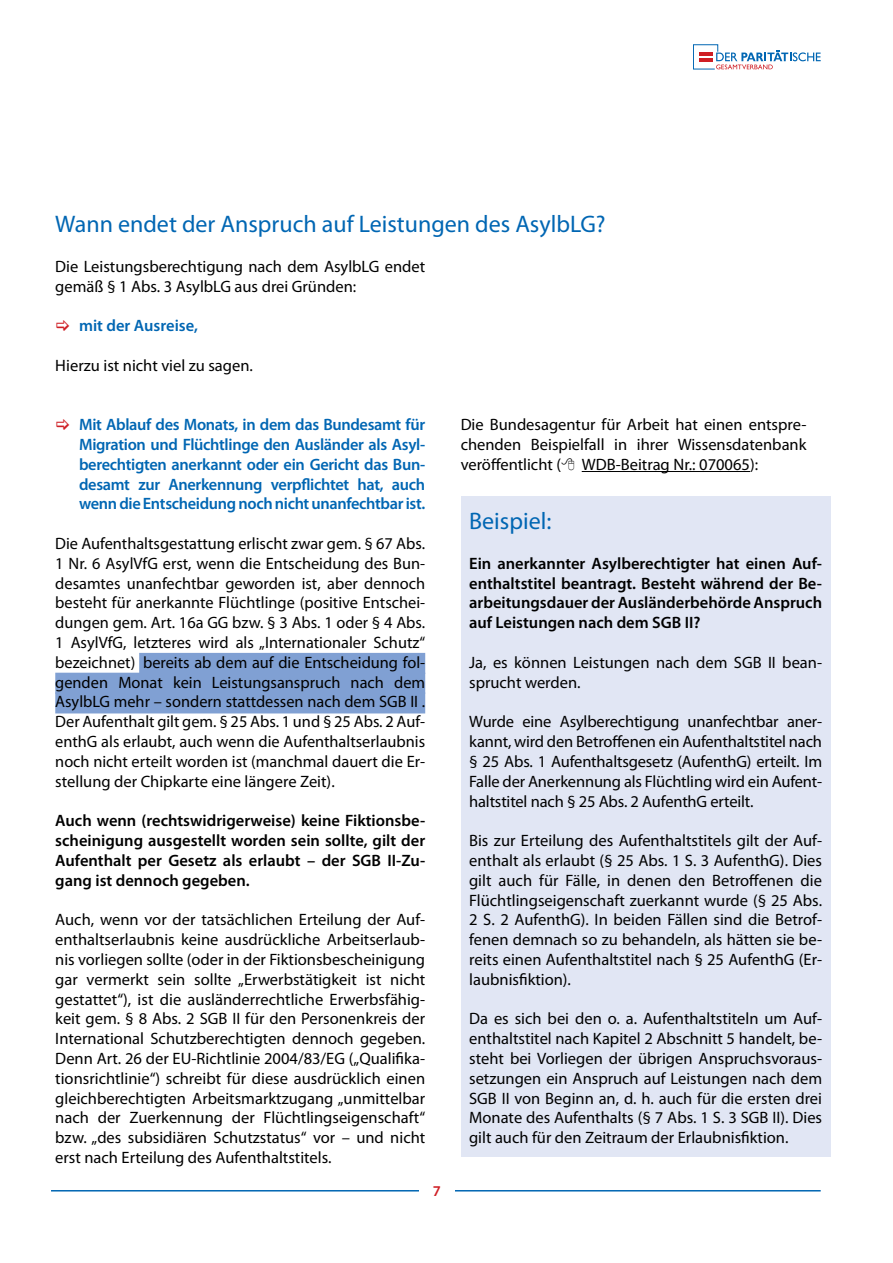
<style>
.page{position:relative;width:893px;height:1263px;background:#fff}
.page>*{position:absolute;margin:0;border:0;box-sizing:border-box;transform-origin:0 0}
.t1{font:24px "Myriad Pro";color:#0066b3}
.t2{font:16.5px/19.8px "Myriad Pro";color:#000;text-align:justify}
.t3{font:600 16.5px/19.8px "Myriad Pro";color:#000;text-align:justify}
.t4{font:600 16.5px/19.8px "Myriad Pro";letter-spacing:-.02em;color:#0066b3;text-align:justify}
.t5{font:600 16.5px "Myriad Pro";color:#0066b3}
.t6{font:600 15px "Myriad Pro";color:#cf1f25}
</style>
<div class="page">
<hr style="left:51px;top:1190px;width:770px;height:1px;background:#0066b3">
<div style="left:419px;top:1185px;width:36px;height:26px;background:#fff"></div>
<svg style="left:693px;top:44px;width:128px;height:25px"></svg>
<div style="left:461px;top:496px;width:370px;height:660px;background:#e1e6f4"></div>
<div style="left:139px;top:653px;width:286px;height:21px;background:#80a0d3"></div>
<div style="left:55px;top:673px;width:370px;height:21px;background:#80a0d3"></div>
<div style="left:55px;top:692px;width:370px;height:21px;background:#80a0d3"></div>
<hr style="left:582px;top:471px;width:168px;height:1px;background:#000">
<h1 class="t1" style="left:55px;top:209px;width:552px">Wann endet der Anspruch auf Leistungen des AsylbLG?</h1>
<p class="t2" style="left:55px;top:256px;width:371px">Die Leistungsberechtigung nach dem AsylbLG endet gemäß § 1 Abs. 3 AsylbLG aus drei Gründen:</p>
<p class="t5" style="left:79px;top:315px;width:120px">mit der Ausreise,</p>
<p class="t2" style="left:55px;top:355px;width:199px">Hierzu ist nicht viel zu sagen.</p>
<p class="t4" style="left:79px;top:414px;width:348px">Mit Ablauf des Monats, in dem das Bundesamt für Migration und Flüchtlinge den Ausländer als Asyl&shy;berechtigten anerkannt oder ein Gericht das Bun&shy;desamt zur Anerkennung verpflichtet hat, auch wenn die Entscheidung noch nicht unanfechtbar ist.</p>
<p class="t2" style="left:55px;top:533px;width:371px">Die Aufenthaltsgestattung erlischt zwar gem. § 67 Abs.<br>1 Nr. 6 AsylVfG erst, wenn die Entscheidung des Bun&shy;desamtes unanfechtbar geworden ist, aber dennoch besteht für anerkannte Flüchtlinge (positive Entschei&shy;dungen gem. Art. 16a GG bzw. § 3 Abs. 1 oder § 4 Abs.<br>1 AsylVfG, letzteres wird als „Internationaler Schutz“ bezeichnet) bereits ab dem auf die Entscheidung fol&shy;genden Monat kein Leistungsanspruch nach dem AsylbLG mehr – sondern stattdessen nach dem SGB II .<br>Der Aufenthalt gilt gem. § 25 Abs. 1 und § 25 Abs. 2 Auf&shy;enthG als erlaubt, auch wenn die Aufenthaltserlaubnis noch nicht erteilt worden ist (manchmal dauert die Er&shy;stellung der Chipkarte eine längere Zeit).</p>
<p class="t3" style="left:55px;top:810px;width:371px">Auch wenn (rechtswidrigerweise) keine Fiktionsbe&shy;scheinigung ausgestellt worden sein sollte, gilt der Aufenthalt per Gesetz als erlaubt – der SGB II-Zu&shy;gang ist dennoch gegeben.</p>
<p class="t2" style="left:55px;top:910px;width:371px">Auch, wenn vor der tatsächlichen Erteilung der Auf&shy;enthaltserlaubnis keine ausdrückliche Arbeitserlaub&shy;nis vorliegen sollte (oder in der Fiktionsbescheinigung gar vermerkt sein sollte „Erwerbstätigkeit ist nicht gestattet“), ist die ausländerrechtliche Erwerbsfähig&shy;keit gem. § 8 Abs. 2 SGB II für den Personenkreis der International Schutzberechtigten dennoch gegeben.<br>Denn Art. 26 der EU-Richtlinie 2004/83/EG („Qualifika&shy;tionsrichtlinie“) schreibt für diese ausdrücklich einen gleichberechtigten Arbeitsmarktzugang „unmittelbar nach der Zuerkennung der Flüchtlingseigenschaft“ bzw. „des subsidiären Schutzstatus“ vor – und nicht erst nach Erteilung des Aufenthaltstitels.</p>
<p class="t6" style="left:433px;top:1182px;width:10px">7</p>
<p class="t2" style="left:461px;top:415px;width:347px">Die Bundesagentur für Arbeit hat einen entspre&shy;chenden Beispielfall in ihrer Wissensdatenbank veröffentlicht ( WDB-Beitrag Nr.: 070065):</p>
<h1 class="t1" style="left:469px;top:506px;width:84px">Beispiel:</h1>
<p class="t3" style="left:469px;top:553px;width:354px">Ein anerkannter Asylberechtigter hat einen Auf&shy;enthaltstitel beantragt. Besteht während der Be&shy;arbeitungsdauer der Ausländerbehörde Anspruch auf Leistungen nach dem SGB II?</p>
<p class="t2" style="left:469px;top:652px;width:354px">Ja, es können Leistungen nach dem SGB II bean&shy;sprucht werden.</p>
<p class="t2" style="left:469px;top:712px;width:354px">Wurde eine Asylberechtigung unanfechtbar aner&shy;kannt, wird den Betroffenen ein Aufenthaltstitel nach § 25 Abs. 1 Aufenthaltsgesetz (AufenthG) erteilt. Im Falle der Anerkennung als Flüchtling wird ein Aufent&shy;haltstitel nach § 25 Abs. 2 AufenthG erteilt.</p>
<p class="t2" style="left:469px;top:830px;width:354px">Bis zur Erteilung des Aufenthaltstitels gilt der Auf&shy;enthalt als erlaubt (§ 25 Abs. 1 S. 3 AufenthG). Dies gilt auch für Fälle, in denen den Betroffenen die Flüchtlingseigenschaft zuerkannt wurde (§ 25 Abs.<br>2 S. 2 AufenthG). In beiden Fällen sind die Betrof&shy;fenen demnach so zu behandeln, als hätten sie be&shy;reits einen Aufenthaltstitel nach § 25 AufenthG (Er&shy;laubnisfiktion).</p>
<p class="t2" style="left:469px;top:1009px;width:354px">Da es sich bei den o. a. Aufenthaltstiteln um Auf&shy;enthaltstitel nach Kapitel 2 Abschnitt 5 handelt, be&shy;steht bei Vorliegen der übrigen Anspruchsvoraus&shy;setzungen ein Anspruch auf Leistungen nach dem SGB II von Beginn an, d. h. auch für die ersten drei Monate des Aufenthalts (§ 7 Abs. 1 S. 3 SGB II). Dies gilt auch für den Zeitraum der Erlaubnisfiktion.</p>
</div>
